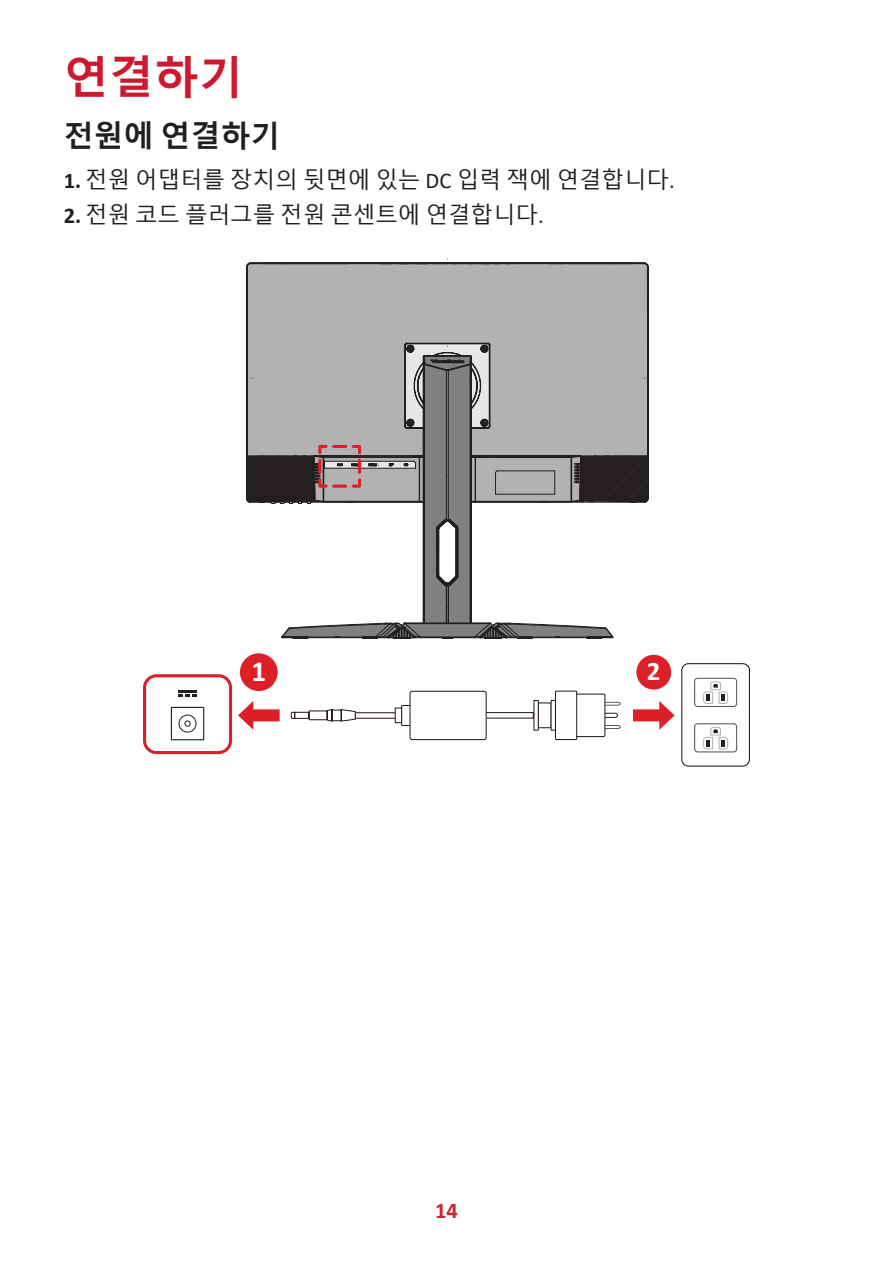
<style>
.page{position:relative;width:893px;height:1263px;background:#fff}
.page>*{position:absolute;margin:0;border:0;box-sizing:border-box;transform-origin:0 0}
.t1{font:700 45px "Malgun Gothic";color:#ce182f}
.t2{font:700 30px "Malgun Gothic";color:#231f20}
.t3{font:700 28.95px "Calibri";color:#fff}
.t4{font:700 26.85px "Calibri";color:#fff}
.t5{font:22.5px "Malgun Gothic";color:#231f20}
.t6{font:700 22.5px "Calibri";color:#d1232a}
.s1{font-family:"Calibri";font-weight:700}
.s2{font-family:"Calibri"}
</style>
<div class="page">
<svg style="left:470px;top:690px;width:151px;height:50px"></svg>
<div style="left:401px;top:705px;width:35px;height:21px;border:1px solid #211613"></div>
<div style="left:410px;top:691px;width:76px;height:49px;background:#fff;border-radius:2px"></div>
<div style="left:410px;top:691px;width:77px;height:49px;border:1px solid #211613;border-radius:2px"></div>
<svg style="left:290px;top:707px;width:113px;height:17px"></svg>
<svg style="left:633px;top:701px;width:42px;height:29px"></svg>
<div style="left:636px;top:654px;width:36px;height:36px;background:#dd1f28;border-radius:50%"></div>
<div style="left:635px;top:654px;width:37px;height:37px;border:1px solid #fff;border-radius:50%"></div>
<div style="left:681px;top:663px;width:69px;height:104px;border:1px solid #231f20;border-radius:7px"></div>
<div style="left:694px;top:678px;width:43px;height:29px;border:1px solid #5c5c5f;border-radius:3px"></div>
<svg style="left:703px;top:681px;width:26px;height:23px"></svg>
<div style="left:694px;top:723px;width:43px;height:29px;border:1px solid #5c5c5f;border-radius:3px"></div>
<svg style="left:703px;top:726px;width:26px;height:24px"></svg>
<div style="left:143px;top:674px;width:89px;height:80px;border:3px solid #dd1f28;border-radius:12px"></div>
<svg style="left:238px;top:701px;width:42px;height:29px"></svg>
<div style="left:239px;top:653px;width:39px;height:39px;background:#dd1f28;border-radius:50%"></div>
<div style="left:239px;top:652px;width:40px;height:40px;border:1px solid #fff;border-radius:50%"></div>
<svg style="left:179px;top:690px;width:18px;height:7px"></svg>
<svg style="left:178px;top:714px;width:19px;height:19px"></svg>
<div style="left:171px;top:707px;width:33px;height:33px;border:1px solid #211e1e"></div>
<svg style="left:282px;top:608px;width:331px;height:31px"></svg>
<svg style="left:246px;top:259px;width:398px;height:349px"></svg>
<svg style="left:246px;top:347px;width:402px;height:239px"></svg>
<h1 class="t1" style="left:64px;top:51px;width:181px">연결하기</h1>
<h2 class="t2" style="left:64px;top:118px;width:218px">전원에 연결하기</h2>
<p class="t5" style="left:64px;top:167px;width:612px"><span class="s1">1.</span> 전원 어댑터를 장치의 뒷면에 있는 <span class="s2">DC</span> 입력 잭에 연결합니다<span class="s2">.</span></p>
<p class="t5" style="left:64px;top:202px;width:481px"><span class="s1">2.</span> 전원 코드 플러그를 전원 콘센트에 연결합니다<span class="s2">.</span></p>
<p class="t3" style="left:251px;top:651px;width:16px">1</p>
<p class="t4" style="left:647px;top:652px;width:15px">2</p>
<p class="t6" style="left:435px;top:1194px;width:24px">14</p>
</div>
